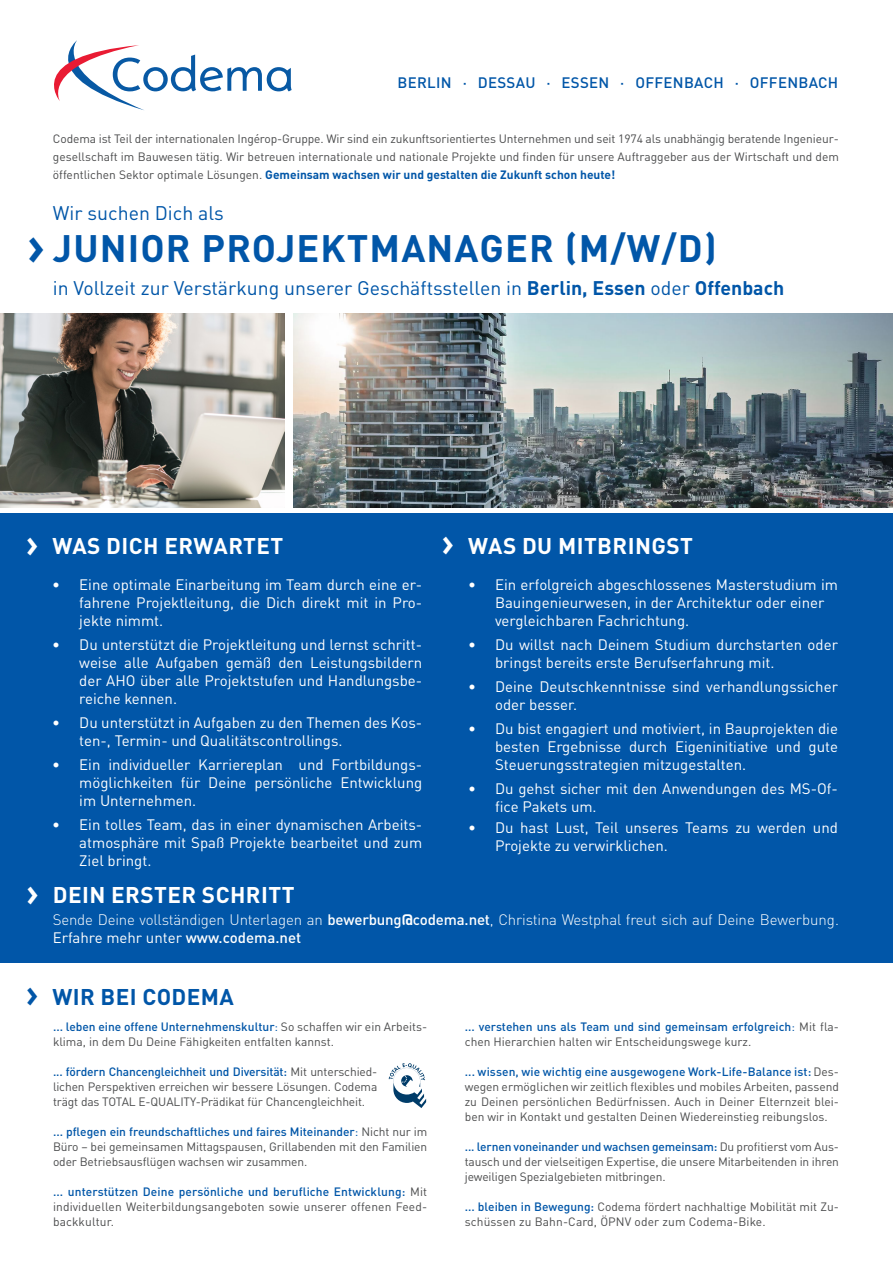
<style>
.page{position:relative;width:893px;height:1263px;background:#fff}
.page>*{position:absolute;margin:0;border:0;box-sizing:border-box;transform-origin:0 0}
.t1{font:700 37.8px "DIN Pro";letter-spacing:.03em;color:#0156a8}
.t2{font:700 28.5px "Meta Offc";color:#fff}
.t3{font:700 28.5px "Meta Offc";color:#0156a8}
.t4{font:700 22.5px "DIN Pro";letter-spacing:.02em;color:#fff}
.t5{font:700 22.5px "DIN Pro";letter-spacing:.02em;color:#0156a8}
.t6{font:19.5px "DIN Pro";color:#0156a8}
.t7{font:15px/18px "DIN Pro";color:#fff}
.t8{font:300 15px/18px "DIN Pro";letter-spacing:-.01em;color:#fff}
.t9{font:500 15px "DIN Pro";letter-spacing:.02em;color:#0156a8}
.t10{font:12px/15px "DIN Pro";color:#4b4c4d;text-align:justify}
.s1{font-weight:700;color:#0156a8}
.s2{font-family:"Meta Offc";font-size:40.5px}
.s3{font-weight:700}
.s4{font-weight:500}
.s5{font-weight:400}
.s6{font-weight:500;color:#0156a8}
.s7{color:#0156a8}
</style>
<div class="page">
<svg style="left:54px;top:40px;width:238px;height:70px"></svg>
<img style="left:294px;top:314px;width:599px;height:193px">
<img style="left:0;top:314px;width:284px;height:193px">
<div style="left:0;top:513px;width:893px;height:450px;background:#0156a8"></div>
<svg style="left:389px;top:1063px;width:37px;height:45px"></svg>
<p class="t9" style="left:398px;top:71px;width:442px">BERLIN · DESSAU · ESSEN · OFFENBACH · OFFENBACH</p>
<p class="t10" style="left:53px;top:128px;width:788px;line-height:18px">Codema ist Teil der internationalen Ingérop-Gruppe. Wir sind ein zukunftsorientiertes Unternehmen und seit 1974 als unabhängig beratende Ingenieur&shy;gesellschaft im Bauwesen tätig. Wir betreuen internationale und nationale Projekte und finden für unsere Auftraggeber aus der Wirtschaft und dem öffentlichen Sektor optimale Lösungen. <span class="s1">Gemeinsam wachsen wir und gestalten die Zukunft schon heute!</span></p>
<p class="t6" style="left:53px;top:198px;width:172px">Wir suchen Dich als</p>
<p class="t1" style="left:27px;top:216px;width:691px"><span class="s2">&gt;</span> JUNIOR PROJEKTMANAGER (M/W/D)</p>
<p class="t6" style="left:53px;top:272px;width:733px">in Vollzeit zur Verstärkung unserer Geschäftsstellen in <span class="s3">Berlin, Essen</span> oder <span class="s3">Offenbach</span></p>
<p class="t2" style="left:442px;top:527px;width:13px">&gt;</p>
<p class="t2" style="left:26px;top:528px;width:13px">&gt;</p>
<p class="t4" style="left:468px;top:527px;width:226px">WAS DU MITBRINGST</p>
<p class="t7" style="left:495px;top:574px;width:344px;text-indent:-27px">• Ein erfolgreich abgeschlossenes Masterstudium im<br>Bauingenieurwesen, in der Architektur oder einer vergleichbaren Fachrichtung.</p>
<p class="t7" style="left:495px;top:634px;width:344px;text-indent:-27px">• Du willst nach Deinem Studium durchstarten oder bringst bereits erste Berufserfahrung mit.</p>
<p class="t7" style="left:495px;top:676px;width:344px;text-indent:-27px">• Deine Deutschkenntnisse sind verhandlungssicher oder besser.</p>
<p class="t7" style="left:495px;top:718px;width:344px;text-align:justify;text-indent:-27px">• Du bist engagiert und motiviert, in Bauprojekten die besten Ergebnisse durch Eigeninitiative und gute Steuerungsstrategien mitzugestalten.</p>
<p class="t7" style="left:495px;top:778px;width:344px;text-indent:-27px">• Du gehst sicher mit den Anwendungen des MS-Of&shy;fice Pakets um.</p>
<p class="t7" style="left:495px;top:817px;width:344px;text-indent:-27px">• Du hast Lust, Teil unseres Teams zu werden und<br>Projekte zu verwirklichen.</p>
<p class="t4" style="left:53px;top:527px;width:232px">WAS DICH ERWARTET</p>
<p class="t7" style="left:79px;top:574px;width:344px;text-align:justify;text-indent:-27px">• Eine optimale Einarbeitung im Team durch eine er&shy;fahrene Projektleitung, die Dich direkt mit in Pro&shy;jekte nimmt.</p>
<p class="t7" style="left:79px;top:634px;width:344px;text-align:justify;text-indent:-27px">• Du unterstützt die Projektleitung und lernst schritt&shy;weise alle Aufgaben gemäß den Leistungsbildern der AHO über alle Projektstufen und Handlungsbe&shy;reiche kennen.</p>
<p class="t7" style="left:79px;top:712px;width:344px;text-indent:-27px">• Du unterstützt in Aufgaben zu den Themen des Kos&shy;ten-, Termin- und Qualitätscontrollings.</p>
<p class="t7" style="left:79px;top:754px;width:344px;text-align:justify;text-indent:-27px">• Ein individueller Karriereplan und Fortbildungs&shy;möglichkeiten für Deine persönliche Entwicklung im Unternehmen.</p>
<p class="t7" style="left:79px;top:814px;width:344px;text-align:justify;text-indent:-27px">• Ein tolles Team, das in einer dynamischen Arbeits&shy;atmosphäre mit Spaß Projekte bearbeitet und zum Ziel bringt.</p>
<p class="t2" style="left:27px;top:878px;width:13px">&gt;</p>
<p class="t4" style="left:53px;top:876px;width:243px">DEIN ERSTER SCHRITT</p>
<p class="t8" style="left:53px;top:909px;width:788px">Sende Deine vollständigen Unterlagen an <span class="s4">bewerbung</span><span class="s3">@</span><span class="s4">codema.net</span>, Christina Westphal freut sich auf Deine Bewerbung.<br><span class="s5">Erfahre mehr unter</span> <span class="s4">www.codema.net</span></p>
<p class="t3" style="left:26px;top:978px;width:13px">&gt;</p>
<p class="t5" style="left:53px;top:978px;width:183px">WIR BEI CODEMA</p>
<p class="t10" style="left:53px;top:1018px;width:376px"><span class="s6">... leben eine offene Unternehmenskultur</span><span class="s7">:</span> So schaffen wir ein Arbeits&shy;klima, in dem Du Deine Fähigkeiten entfalten kannst.</p>
<p class="t10" style="left:53px;top:1063px;width:326px"><span class="s6">... fördern Chancengleichheit und Diversität:</span> Mit unterschied&shy;lichen Perspektiven erreichen wir bessere Lösungen. Codema trägt das TOTAL E-QUALITY-Prädikat für Chancengleichheit.</p>
<p class="t10" style="left:53px;top:1123px;width:376px"><span class="s6">... pflegen ein freundschaftliches und faires Miteinander</span><span class="s7">:</span> Nicht nur im Büro – bei gemeinsamen Mittagspausen, Grillabenden mit den Familien oder Betriebsausflügen wachsen wir zusammen.</p>
<p class="t10" style="left:53px;top:1183px;width:376px"><span class="s6">... unterstützen Deine persönliche und berufliche Entwicklung:</span> Mit individuellen Weiterbildungsangeboten sowie unserer offenen Feed&shy;backkultur.</p>
<p class="t10" style="left:465px;top:1018px;width:376px"><span class="s6">... verstehen uns als Team und sind gemeinsam erfolgreich</span><span class="s7">:</span> Mit fla&shy;chen Hierarchien halten wir Entscheidungswege kurz.</p>
<p class="t10" style="left:465px;top:1063px;width:376px"><span class="s6">... wissen, wie wichtig eine ausgewogene Work-Life-Balance ist:</span> Des&shy;wegen ermöglichen wir zeitlich flexibles und mobiles Arbeiten, passend zu Deinen persönlichen Bedürfnissen. Auch in Deiner Elternzeit blei&shy;ben wir in Kontakt und gestalten Deinen Wiedereinstieg reibungslos.</p>
<p class="t10" style="left:465px;top:1138px;width:376px"><span class="s6">... lernen voneinander und wachsen gemeinsam:</span> Du profitierst vom Aus&shy;tausch und der vielseitigen Expertise, die unsere Mitarbeitenden in ihren jeweiligen Spezialgebieten mitbringen.</p>
<p class="t10" style="left:465px;top:1198px;width:376px"><span class="s6">... bleiben in Bewegung:</span> Codema fördert nachhaltige Mobilität mit Zu&shy;schüssen zu Bahn-Card, ÖPNV oder zum Codema-Bike.</p>
</div>
